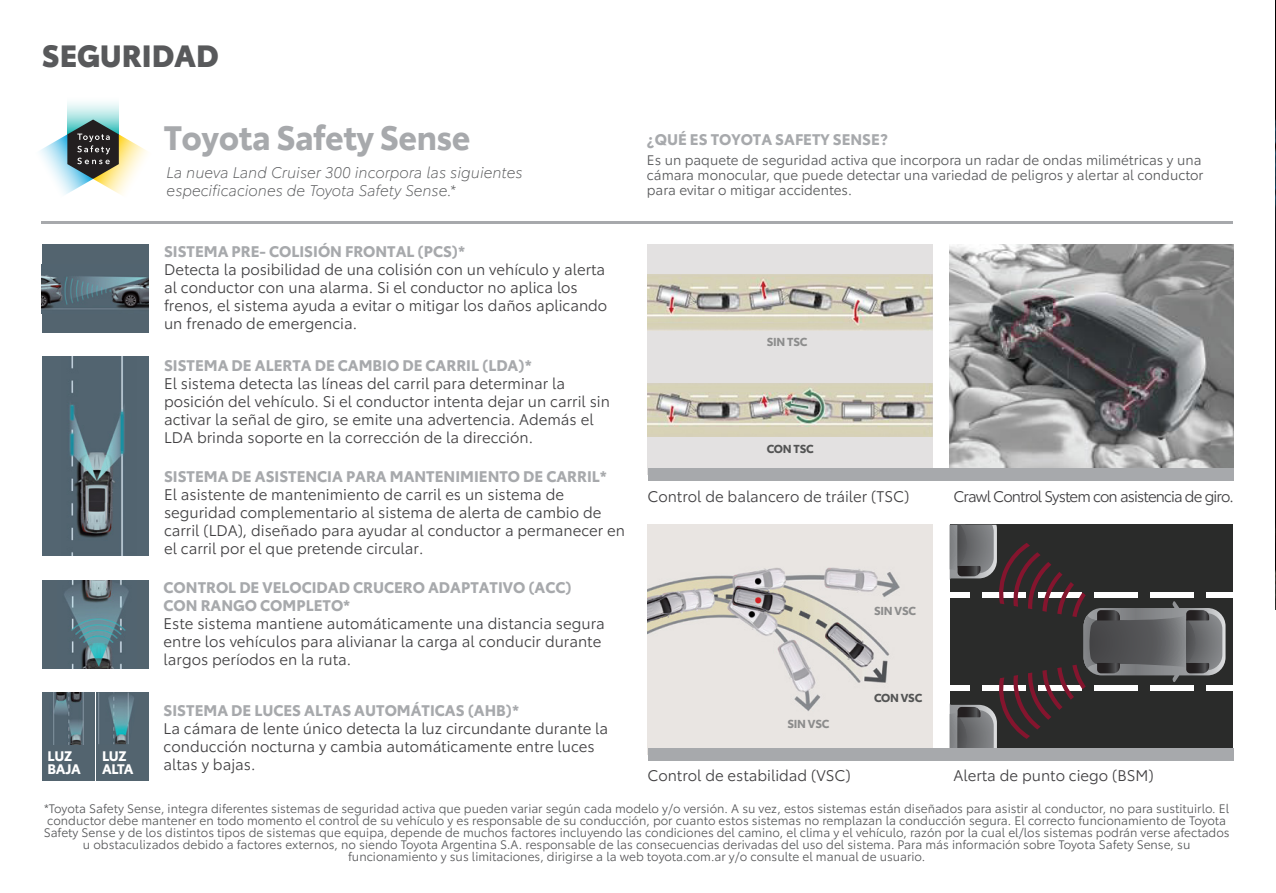
<style>
.page{position:relative;width:1276px;height:893px;background:#fff}
.page>*{position:absolute;margin:0;border:0;box-sizing:border-box;transform-origin:0 0}
.t1{font:700 33px "Toyota Type";letter-spacing:-.015em;color:#a7a9ac}
.t2{font:900 30px "Toyota Type";color:#58595b}
.t3{font:15px/18px "Toyota Type";color:#414042}
.t4{font:700 15px/18px "Toyota Type";color:#a7a9ac}
.t5{font:italic 300 15px/18px "Toyota Type";color:#58595b}
.t6{font:15px "Toyota Type";letter-spacing:-.055em;color:#414042}
.t7{font:13.5px/15px "Toyota Type";color:#58595b}
.t8{font:700 13.5px/13.5px "Toyota Type";letter-spacing:-.025em;color:#fff}
.t9{font:12px/12px "Toyota Type";color:#58595b;text-align:center}
.t10{font:700 11.25px "Toyota Type";letter-spacing:-.02em;color:#8c8c8c}
.t11{font:700 11.25px "Toyota Type";letter-spacing:-.02em;color:#535454}
</style>
<div class="page">
<img style="left:1275px;top:0;width:1px;height:610px">
<div style="left:949px;top:525px;width:283px;height:230px;background:#2a2b2a"></div>
<div style="left:1206px;top:592px;width:26px;height:6px;background:#fff"></div>
<div style="left:1206px;top:685px;width:26px;height:6px;background:#fff"></div>
<svg style="left:949px;top:525px;width:276px;height:224px"></svg>
<img style="left:648px;top:525px;width:285px;height:224px">
<hr style="left:41px;top:221px;width:1191px;height:2px;background:#a7a9ac">
<svg style="left:67px;top:102px;width:52px;height:18px"></svg>
<svg style="left:39px;top:120px;width:108px;height:75px"></svg>
<div style="left:42px;top:244px;width:106px;height:88px;background:#53646f"></div>
<img style="left:42px;top:275px;width:106px;height:35px">
<div style="left:42px;top:356px;width:106px;height:200px;background:#536571"></div>
<img style="left:69px;top:356px;width:56px;height:199px">
<div style="left:42px;top:580px;width:107px;height:88px;background:#53646f"></div>
<img style="left:64px;top:580px;width:65px;height:88px">
<div style="left:42px;top:693px;width:106px;height:88px;background:#53646f"></div>
<hr style="left:95px;top:693px;width:1px;height:88px;background:#fff">
<img style="left:49px;top:692px;width:35px;height:52px">
<img style="left:97px;top:692px;width:43px;height:52px">
<div style="left:648px;top:749px;width:585px;height:12px;background:#a7a9ac"></div>
<img style="left:949px;top:244px;width:284px;height:224px">
<img style="left:648px;top:273px;width:285px;height:165px">
<div style="left:648px;top:244px;width:285px;height:29px;background:#e3e1e1"></div>
<div style="left:648px;top:331px;width:285px;height:51px;background:#e3e1e1"></div>
<div style="left:648px;top:438px;width:285px;height:36px;background:#e3e1e1"></div>
<div style="left:648px;top:468px;width:585px;height:12px;background:#a7a9ac"></div>
<h2 class="t2" style="left:42px;top:33px;width:178px">SEGURIDAD</h2>
<h1 class="t1" style="left:164px;top:112px;width:308px">Toyota Safety Sense</h1>
<p class="t5" style="left:167px;top:162px;width:357px">La nueva Land Cruiser 300 incorpora las siguientes especificaciones de Toyota Safety Sense.*</p>
<p class="t4" style="left:164px;top:241px;width:303px">SISTEMA PRE- COLISIÓN FRONTAL (PCS)*</p>
<p class="t3" style="left:164px;top:259px;width:445px">Detecta la posibilidad de una colisión con un vehículo y alerta al conductor con una alarma. Si el conductor no aplica los frenos, el sistema ayuda a evitar o mitigar los daños aplicando un frenado de emergencia.</p>
<p class="t4" style="left:164px;top:355px;width:369px">SISTEMA DE ALERTA DE CAMBIO DE CARRIL (LDA)*</p>
<p class="t3" style="left:164px;top:373px;width:447px">El sistema detecta las líneas del carril para determinar la posición del vehículo. Si el conductor intenta dejar un carril sin activar la señal de giro, se emite una advertencia. Además el LDA brinda soporte en la corrección de la dirección.</p>
<p class="t4" style="left:164px;top:466px;width:444px">SISTEMA DE ASISTENCIA PARA MANTENIMIENTO DE CARRIL*</p>
<p class="t3" style="left:164px;top:485px;width:462px">El asistente de mantenimiento de carril es un sistema de seguridad complementario al sistema de alerta de cambio de carril (LDA), diseñado para ayudar al conductor a permanecer en el carril por el que pretende circular.</p>
<p class="t8" style="left:48px;top:748px;width:35px">LUZ<br>BAJA</p>
<p class="t8" style="left:102px;top:748px;width:33px">LUZ<br>ALTA</p>
<p class="t4" style="left:164px;top:578px;width:409px">CONTROL DE VELOCIDAD CRUCERO ADAPTATIVO (ACC)<br>CON RANGO COMPLETO*</p>
<p class="t3" style="left:164px;top:614px;width:443px">Este sistema mantiene automáticamente una distancia segura entre los vehículos para alivianar la carga al conducir durante largos períodos en la ruta.</p>
<p class="t4" style="left:164px;top:700px;width:357px">SISTEMA DE LUCES ALTAS AUTOMÁTICAS (AHB)*</p>
<p class="t3" style="left:164px;top:718px;width:446px">La cámara de lente único detecta la luz circundante durante la conducción nocturna y cambia automáticamente entre luces altas y bajas.</p>
<p class="t4" style="left:647px;top:129px;width:242px">¿QUÉ ES TOYOTA SAFETY SENSE?</p>
<p class="t7" style="left:647px;top:151px;width:558px">Es un paquete de seguridad activa que incorpora un radar de ondas milimétricas y una cámara monocular, que puede detectar una variedad de peligros y alertar al conductor para evitar o mitigar accidentes.</p>
<p class="t10" style="left:767px;top:333px;width:42px">SIN TSC</p>
<p class="t11" style="left:767px;top:441px;width:48px">CON TSC</p>
<p class="t3" style="left:647px;top:487px;width:263px">Control de balancero de tráiler (TSC)</p>
<p class="t6" style="left:953px;top:486px;width:282px">Crawl Control System con asistencia de giro.</p>
<p class="t10" style="left:874px;top:602px;width:43px">SIN VSC</p>
<p class="t10" style="left:787px;top:715px;width:43px">SIN VSC</p>
<p class="t11" style="left:874px;top:689px;width:50px">CON VSC</p>
<p class="t3" style="left:647px;top:765px;width:205px">Control de estabilidad (VSC)</p>
<p class="t3" style="left:953px;top:765px;width:202px">Alerta de punto ciego (BSM)</p>
<p class="t9" style="left:44px;top:802px;width:1187px">*Toyota Safety Sense, integra diferentes sistemas de seguridad activa que pueden variar según cada modelo y/o versión. A su vez, estos sistemas están diseñados para asistir al conductor, no para sustituirlo. El conductor debe mantener en todo momento el control de su vehículo y es responsable de su conducción, por cuanto estos sistemas no remplazan la conducción segura. El correcto funcionamiento de Toyota Safety Sense y de los distintos tipos de sistemas que equipa, depende de muchos factores incluyendo las condiciones del camino, el clima y el vehículo, razón por la cual el/los sistemas podrán verse afectados u obstaculizados debido a factores externos, no siendo Toyota Argentina S.A. responsable de las consecuencias derivadas del uso del sistema. Para más información sobre Toyota Safety Sense, su funcionamiento y sus limitaciones, dirigirse a la web toyota.com.ar y/o consulte el manual de usuario.</p>
</div>
